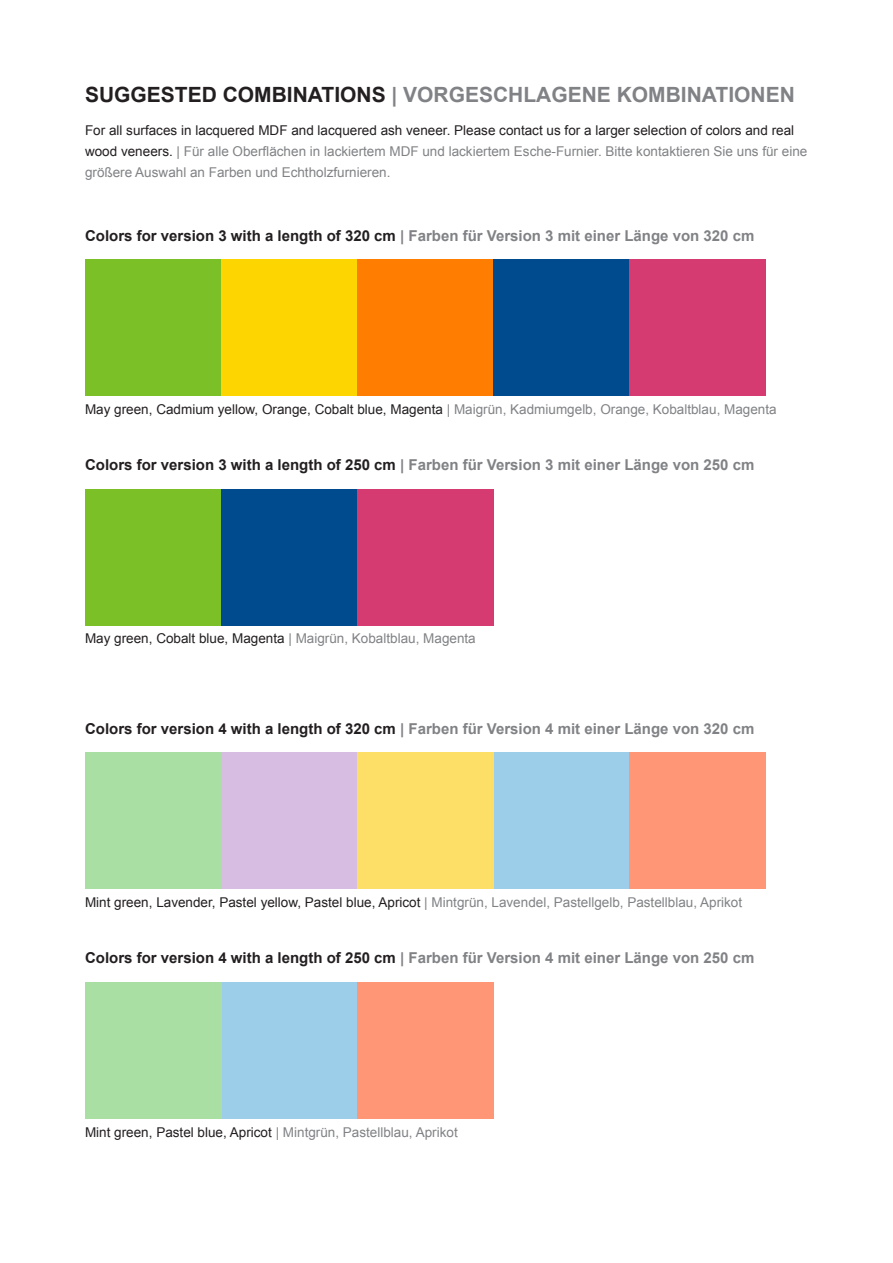
<style>
.page{position:relative;width:893px;height:1263px;background:#fff}
.page>*{position:absolute;margin:0;border:0;box-sizing:border-box;transform-origin:0 0}
.t1{font:700 21px "Arial";color:#808285}
.t2{font:700 15px "Arial";color:#808285}
.t3{font:13.5px/21px "Arial";color:#808285}
.t4{font:13.5px "Arial";color:#231f20}
.s1{color:#231f20}
.s2{color:#808285}
</style>
<div class="page">
<div style="left:85px;top:259px;width:136px;height:136px;background:#7cc027"></div>
<div style="left:85px;top:489px;width:136px;height:136px;background:#7cc027"></div>
<div style="left:221px;top:259px;width:136px;height:136px;background:#fdd500"></div>
<div style="left:357px;top:259px;width:136px;height:136px;background:#ff7d00"></div>
<div style="left:493px;top:259px;width:136px;height:136px;background:#004b8d"></div>
<div style="left:221px;top:489px;width:136px;height:136px;background:#004b8d"></div>
<div style="left:629px;top:259px;width:136px;height:136px;background:#d53b71"></div>
<div style="left:357px;top:489px;width:136px;height:136px;background:#d53b71"></div>
<div style="left:493px;top:753px;width:136px;height:136px;background:#9ccde9"></div>
<div style="left:221px;top:982px;width:136px;height:136px;background:#9ccde9"></div>
<div style="left:221px;top:753px;width:136px;height:136px;background:#d8bde3"></div>
<div style="left:357px;top:753px;width:136px;height:136px;background:#fdde67"></div>
<div style="left:629px;top:753px;width:136px;height:136px;background:#ff9676"></div>
<div style="left:357px;top:982px;width:136px;height:136px;background:#ff9676"></div>
<div style="left:85px;top:753px;width:136px;height:136px;background:#aadfa3"></div>
<div style="left:85px;top:982px;width:136px;height:136px;background:#aadfa3"></div>
<p class="t1" style="left:85px;top:80px;width:711px"><span class="s1">SUGGESTED COMBINATIONS</span> | VORGESCHLAGENE KOMBINATIONEN</p>
<p class="t3" style="left:85px;top:120px;width:724px"><span class="s1">For all surfaces in lacquered MDF and lacquered ash veneer. Please contact us for a larger selection of colors and real wood veneers.</span> | Für alle Oberflächen in lackiertem MDF und lackiertem Esche-Furnier. Bitte kontaktieren Sie uns für eine größere Auswahl an Farben und Echtholzfurnieren.</p>
<p class="t2" style="left:85px;top:225px;width:671px"><span class="s1">Colors for version 3 with a length of 320 cm</span> | Farben für Version 3 mit einer Länge von 320 cm</p>
<p class="t4" style="left:85px;top:400px;width:693px">May green, Cadmium yellow, Orange, Cobalt blue, Magenta <span class="s2">| Maigrün, Kadmiumgelb, Orange, Kobaltblau, Magenta</span></p>
<p class="t2" style="left:85px;top:455px;width:671px"><span class="s1">Colors for version 3 with a length of 250 cm</span> | Farben für Version 3 mit einer Länge von 250 cm</p>
<p class="t4" style="left:85px;top:630px;width:392px">May green, Cobalt blue, Magenta <span class="s2">| Maigrün, Kobaltblau, Magenta</span></p>
<p class="t2" style="left:85px;top:719px;width:671px"><span class="s1">Colors for version 4 with a length of 320 cm</span> | Farben für Version 4 mit einer Länge von 320 cm</p>
<p class="t4" style="left:85px;top:893px;width:659px">Mint green, Lavender, Pastel yellow, Pastel blue, Apricot <span class="s2">| Mintgrün, Lavendel, Pastellgelb, Pastellblau, Aprikot</span></p>
<p class="t2" style="left:85px;top:948px;width:671px"><span class="s1">Colors for version 4 with a length of 250 cm</span> | Farben für Version 4 mit einer Länge von 250 cm</p>
<p class="t3" style="left:85px;top:1122px;width:374px"><span class="s1">Mint green, Pastel blue, Apricot</span> | Mintgrün, Pastellblau, Aprikot</p>
</div>
